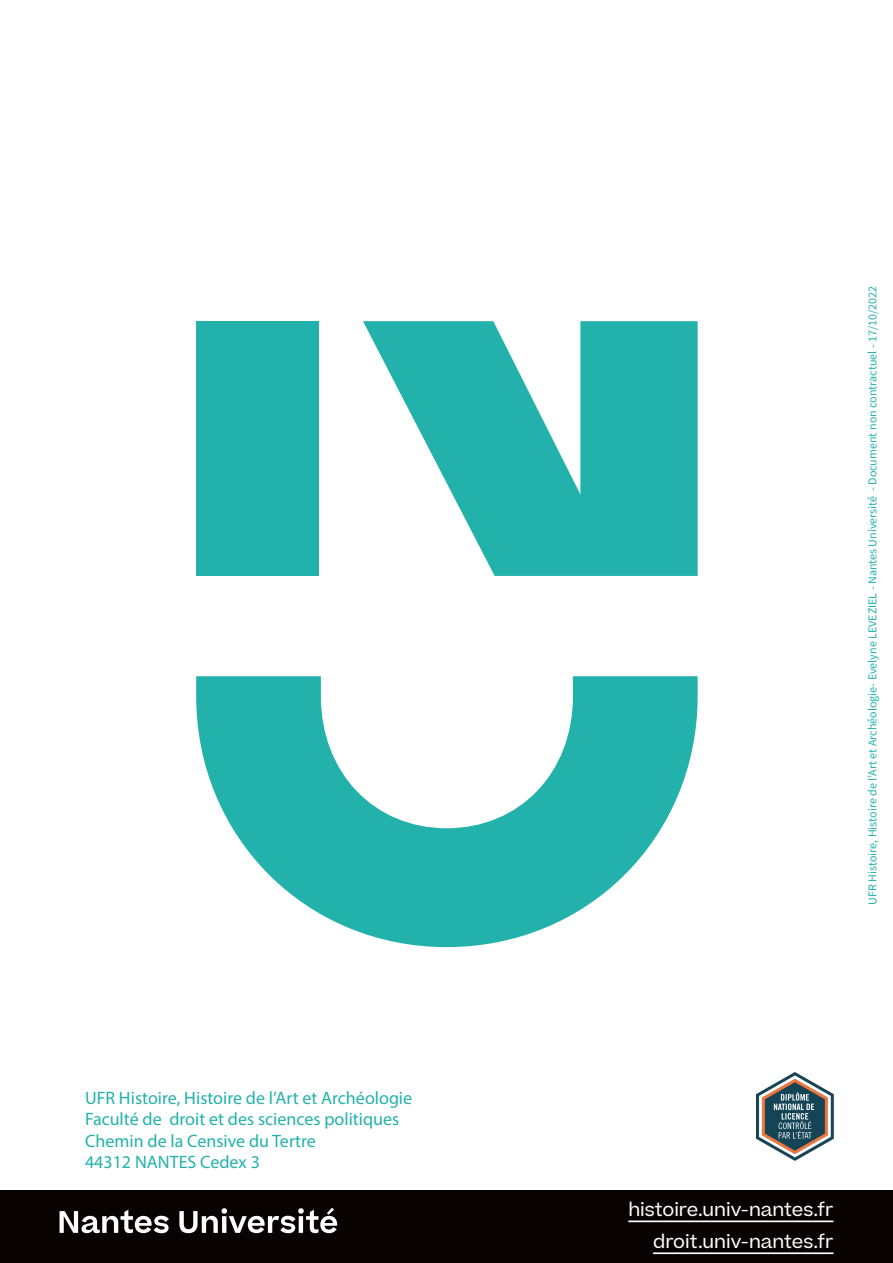
<style>
.page{position:relative;width:893px;height:1263px;background:#fff}
.page>*{position:absolute;margin:0;border:0;box-sizing:border-box;transform-origin:0 0}
.info_4e_couv{font:18px "Myriad Pro";color:#23b2ab}
.t1{font:18px "Beatrice";color:#fff}
.texte{font:12px "Source Sans Pro";color:#23b2ab}
</style>
<div class="page">
<svg style="left:196px;top:676px;width:502px;height:271px;fill:#23b2ab"></svg>
<svg style="left:363px;top:321px;width:335px;height:255px;fill:#23b2ab"></svg>
<div style="left:196px;top:321px;width:122px;height:255px;background:#23b2ab"></div>
<div style="left:0;top:1191px;width:893px;height:72px;background:#080302"></div>
<svg style="left:60px;top:1208px;width:277px;height:25px"></svg>
<hr style="left:628px;top:1220px;width:205px;height:2px;background:#fff">
<hr style="left:653px;top:1252px;width:180px;height:2px;background:#fff">
<img style="left:757px;top:1072px;width:76px;height:88px">
<p class="info_4e_couv" style="left:85px;top:1086px;width:329px">UFR Histoire, Histoire de l’Art et Archéologie</p>
<p class="info_4e_couv" style="left:85px;top:1108px;width:316px">Faculté de droit et des sciences politiques</p>
<p class="info_4e_couv" style="left:85px;top:1129px;width:232px">Chemin de la Censive du Tertre</p>
<p class="info_4e_couv" style="left:85px;top:1151px;width:176px">44312 NANTES Cedex 3</p>
<p class="texte" style="left:865px;top:904px;width:620px;rotate:-90deg">UFR Histoire, Histoire de l’Art et Archéologie- Evelyne LEVEZIEL - Nantes Université - Document non contractuel - 17/10/2022</p>
<p class="t1" style="left:628px;top:1197px;width:207px">histoire.univ-nantes.fr</p>
<p class="t1" style="left:653px;top:1229px;width:182px">droit.univ-nantes.fr</p>
</div>
